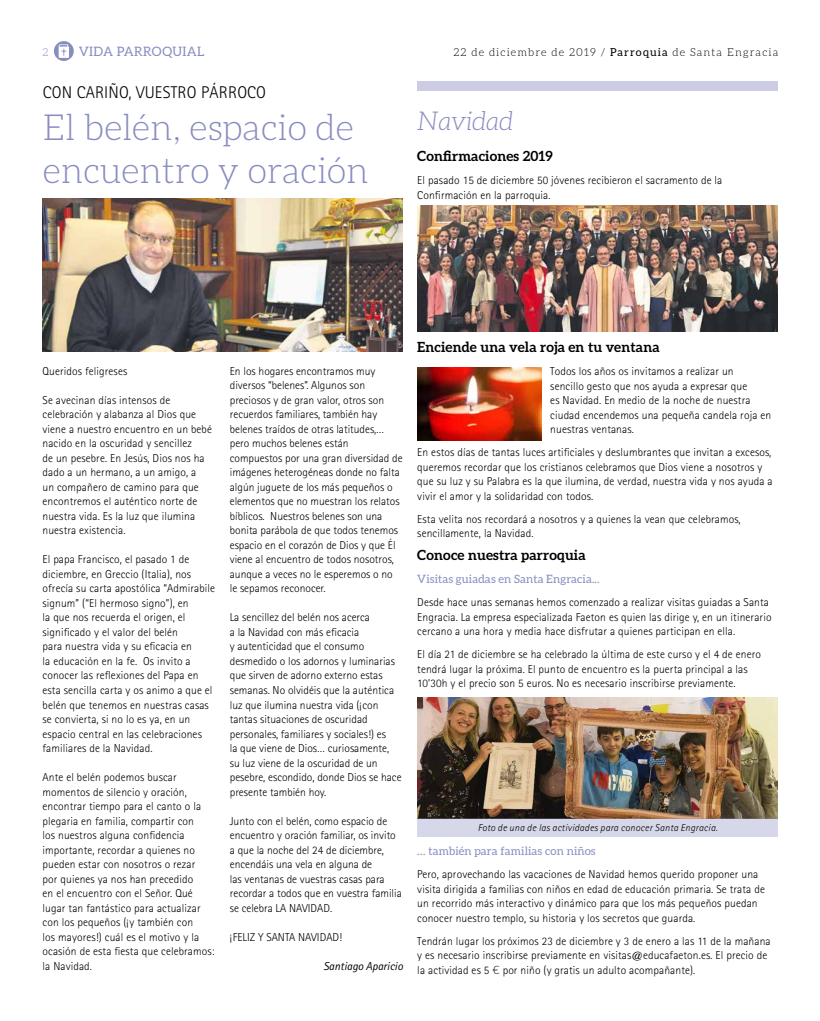
<style>
.page{position:relative;width:820px;height:1021px;background:#fff}
.page>*{position:absolute;margin:0;border:0;box-sizing:border-box;transform-origin:0 0}
.t1{font:300 36px/43.2px "Aleo";color:#888cc0}
.t2{font:italic 300 26px "Aleo";color:#888cc0}
.t3{font:300 17px "Rotis Sans Serif";letter-spacing:.01em;color:#000}
.t4{font:700 14px "Aleo";letter-spacing:.01em;color:#000}
.t5{font:13px "Aleo";letter-spacing:.025em;color:#888cc0}
.t6{font:300 11.5px/14.5px "Rotis Sans Serif";letter-spacing:.01em;color:#000}
.t7{font:11.5px "Aleo";letter-spacing:.01em;color:#888cc0}
.t8{font:italic 11.5px "Rotis Sans Serif";color:#000}
.t9{font:300 11px "Aleo";letter-spacing:.1em;color:#000}
.t10{font:300 11px "Aleo";color:#888cc0}
.t11{font:italic 300 10px "Rotis Sans Serif";letter-spacing:.025em;color:#000}
.s1{font-weight:400}
.s2{font-family:"Aleo"}
</style>
<div class="page">
<svg style="left:54px;top:41px;width:20px;height:20px"></svg>
<img style="left:43px;top:198px;width:360px;height:153px">
<div style="left:417px;top:81px;width:360px;height:9px;background:#cccde4"></div>
<img style="left:417px;top:367px;width:124px;height:73px">
<img style="left:417px;top:697px;width:360px;height:121px">
<div style="left:417px;top:818px;width:360px;height:19px;background:#d6d8e9"></div>
<img style="left:417px;top:206px;width:360px;height:126px">
<p class="t10" style="left:43px;top:46px;width:7px">2</p>
<p class="t5" style="left:79px;top:44px;width:127px">VIDA PARROQUIAL</p>
<p class="t9" style="left:453px;top:46px;width:326px">22 de diciembre de 2019 / <span class="s1">Parroquia</span> de Santa Engracia</p>
<h3 class="t3" style="left:43px;top:82px;width:224px">CON CARIÑO, VUESTRO PÁRROCO</h3>
<h1 class="t1" style="left:43px;top:105px;width:327px">El belén, espacio de encuentro y oración</h1>
<h2 class="t2" style="left:417px;top:106px;width:97px">Navidad</h2>
<p class="t4" style="left:417px;top:148px;width:137px">Confirmaciones 2019</p>
<p class="t6" style="left:417px;top:173px;width:306px">El pasado 15 de diciembre 50 jóvenes recibieron el sacramento de la<br>Confirmación en la parroquia.</p>
<p class="t6" style="left:43px;top:363px;width:86px">Queridos feligreses</p>
<p class="t6" style="left:43px;top:392px;width:171px">Se avecinan días intensos de celebración y alabanza al Dios que viene a nuestro encuentro en un bebé nacido en la oscuridad y sencillez<br>de un pesebre. En Jesús, Dios nos ha dado a un hermano, a un amigo, a<br>un compañero de camino para que encontremos el auténtico norte de nuestra vida. Es la luz que ilumina nuestra existencia.</p>
<p class="t6" style="left:43px;top:552px;width:174px">El papa Francisco, el pasado 1 de diciembre, en Greccio (Italia), nos ofrecía su carta apostólica “Admirabile signum” (“El hermoso signo”), en<br>la que nos recuerda el origen, el significado y el valor del belén<br>para nuestra vida y su eficacia en<br>la educación en la fe. Os invito a conocer las reflexiones del Papa en esta sencilla carta y os animo a que el belén que tenemos en nuestras casas se convierta, si no lo es ya, en un espacio central en las celebraciones familiares de la Navidad.</p>
<p class="t6" style="left:43px;top:770px;width:173px">Ante el belén podemos buscar momentos de silencio y oración, encontrar tiempo para el canto o la plegaria en familia, compartir con<br>los nuestros alguna confidencia importante, recordar a quienes no pueden estar con nosotros o rezar<br>por quienes ya nos han precedido<br>en el encuentro con el Señor. Qué lugar tan fantástico para actualizar con los pequeños (¡y también con<br>los mayores!) cuál es el motivo y la ocasión de esta fiesta que celebramos: la Navidad.</p>
<p class="t6" style="left:230px;top:363px;width:174px">En los hogares encontramos muy diversos “belenes”. Algunos son preciosos y de gran valor, otros son recuerdos familiares, también hay belenes traídos de otras latitudes,… pero muchos belenes están compuestos por una gran diversidad de imágenes heterogéneas donde no falta algún juguete de los más pequeños o elementos que no muestran los relatos bíblicos. Nuestros belenes son una bonita parábola de que todos tenemos espacio en el corazón de Dios y que Él viene al encuentro de todos nosotros, aunque a veces no le esperemos o no le sepamos reconocer.</p>
<p class="t6" style="left:230px;top:610px;width:173px">La sencillez del belén nos acerca<br>a la Navidad con más eficacia<br>y autenticidad que el consumo desmedido o los adornos y luminarias que sirven de adorno externo estas semanas. No olvidéis que la auténtica luz que ilumina nuestra vida (¡con tantas situaciones de oscuridad personales, familiares y sociales!) es<br>la que viene de Dios… curiosamente, su luz viene de la oscuridad de un pesebre, escondido, donde Dios se hace presente también hoy.</p>
<p class="t6" style="left:230px;top:813px;width:173px">Junto con el belén, como espacio de encuentro y oración familiar, os invito a que la noche del 24 de diciembre, encendáis una vela en alguna de<br>las ventanas de vuestras casas para recordar a todos que en vuestra familia se celebra LA NAVIDAD.</p>
<p class="t6" style="left:230px;top:929px;width:114px">¡FELIZ Y SANTA NAVIDAD!</p>
<p class="t8" style="left:323px;top:958px;width:81px">Santiago Aparicio</p>
<p class="t4" style="left:417px;top:339px;width:244px">Enciende una vela roja en tu ventana</p>
<p class="t6" style="left:550px;top:364px;width:222px">Todos los años os invitamos a realizar un<br>sencillo gesto que nos ayuda a expresar que<br>es Navidad. En medio de la noche de nuestra ciudad encendemos una pequeña candela roja en nuestras ventanas.</p>
<p class="t6" style="left:417px;top:445px;width:357px">En estos días de tantas luces artificiales y deslumbrantes que invitan a excesos, queremos recordar que los cristianos celebramos que Dios viene a nosotros y que su luz y su Palabra es la que ilumina, de verdad, nuestra vida y nos ayuda a vivir el amor y la solidaridad con todos.</p>
<p class="t6" style="left:417px;top:511px;width:325px">Esta velita nos recordará a nosotros y a quienes la vean que celebramos, sencillamente, la Navidad.</p>
<p class="t4" style="left:417px;top:547px;width:170px">Conoce nuestra parroquia</p>
<p class="t7" style="left:417px;top:572px;width:184px">Visitas guiadas en Santa Engracia...</p>
<p class="t6" style="left:417px;top:595px;width:355px">Desde hace unas semanas hemos comenzado a realizar visitas guiadas a Santa<br>Engracia. La empresa especializada Faeton es quien las dirige y, en un itinerario cercano a una hora y media hace disfrutar a quienes participan en ella.</p>
<p class="t6" style="left:417px;top:647px;width:345px">El día 21 de diciembre se ha celebrado la última de este curso y el 4 de enero tendrá lugar la próxima. El punto de encuentro es la puerta principal a las<br>10’30h y el precio son 5 euros. No es necesario inscribirse previamente.</p>
<p class="t11" style="left:477px;top:821px;width:241px">Foto de una de las actividades para conocer Santa Engracia.</p>
<p class="t7" style="left:417px;top:844px;width:180px">… también para familias con niños</p>
<p class="t6" style="left:417px;top:867px;width:349px">Pero, aprovechando las vacaciones de Navidad hemos querido proponer una visita dirigida a familias con niños en edad de educación primaria. Se trata de un recorrido más interactivo y dinámico para que los más pequeños puedan conocer nuestro templo, su historia y los secretos que guarda.</p>
<p class="t6" style="left:417px;top:933px;width:355px">Tendrán lugar los próximos 23 de diciembre y 3 de enero a las 11 de la mañana y es necesario inscribirse previamente en visitas@educafaeton.es. El precio de la actividad es 5 <span class="s2">€</span> por niño (y gratis un adulto acompañante).</p>
</div>
